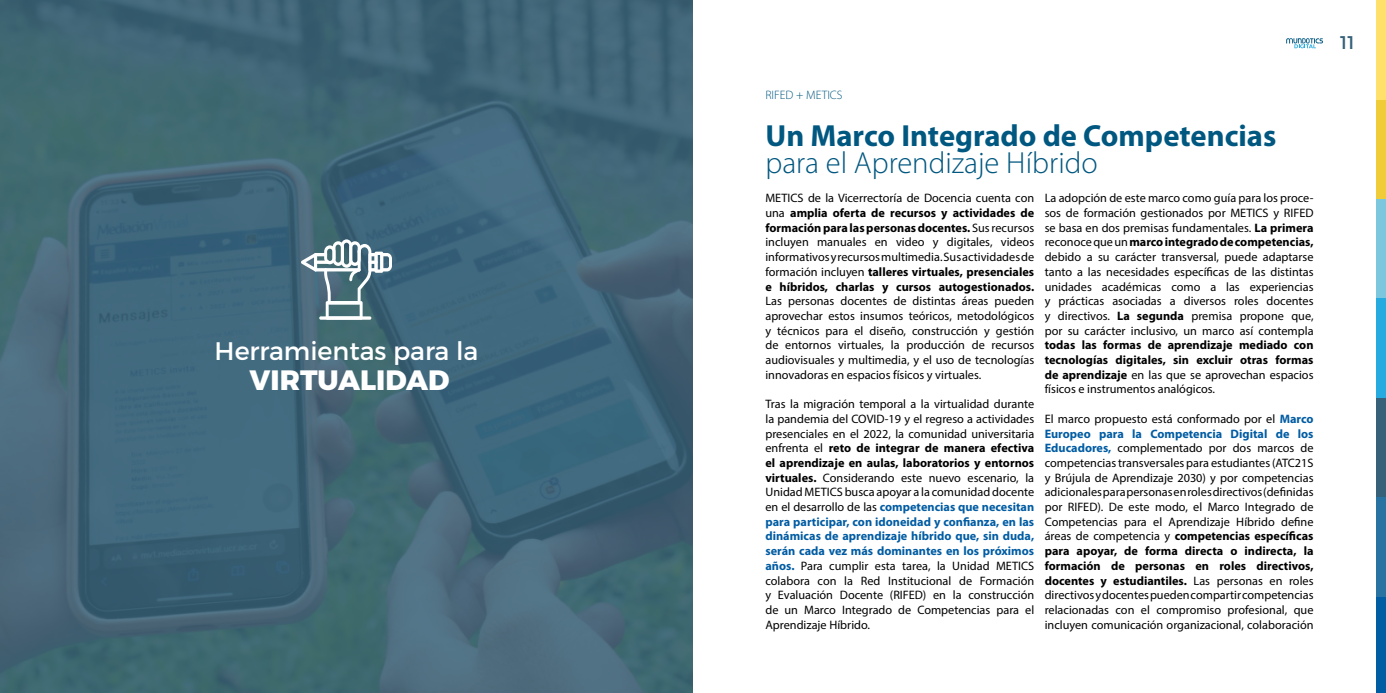
<style>
.page{position:relative;width:1386px;height:693px;background:#fff}
.page>*{position:absolute;margin:0;border:0;box-sizing:border-box;transform-origin:0 0}
.t1{font:700 30.62px "Myriad Pro";color:#005780}
.t2{font:300 30.62px "Myriad Pro";color:#005780}
.t3{font:28px "Trueno Ex Bd";color:#fff}
.t4{font:25.38px "Trueno Rg";color:#fff}
.t5{font:18.38px "Trueno Rg";color:#366178}
.t6{font:12.25px/14.7px "Myriad Pro";color:#000;text-align:justify}
.t7{font:700 12.25px/14.7px "Myriad Pro";color:#000;text-align:justify}
.t8{font:300 12.25px "Myriad Pro";color:#005780}
.s1{font-weight:700}
.s2{font-weight:700;color:#005ca3}
.s3{font-weight:400}
</style>
<div class="page">
<img style="left:0;top:0;width:693px;height:693px">
<svg style="left:301px;top:239px;width:91px;height:81px"></svg>
<svg style="left:319px;top:316px;width:52px;height:4px"></svg>
<div style="left:1377px;top:596px;width:9px;height:97px;background:#005ca3"></div>
<div style="left:1377px;top:497px;width:9px;height:99px;background:#2973a3"></div>
<div style="left:1377px;top:398px;width:9px;height:99px;background:#366178"></div>
<div style="left:1377px;top:298px;width:9px;height:99px;background:#26abe0"></div>
<div style="left:1377px;top:199px;width:9px;height:99px;background:#7dc7de"></div>
<div style="left:1377px;top:99px;width:9px;height:100px;background:#f0cc38"></div>
<div style="left:1377px;top:0;width:9px;height:99px;background:#ffe06b"></div>
<svg style="left:1286px;top:38px;width:37px;height:10px"></svg>
<h3 class="t4" style="left:215px;top:335px;width:265px">Herramientas para la</h3>
<h2 class="t3" style="left:250px;top:362px;width:201px">VIRTUALIDAD</h2>
<p class="t8" style="left:765px;top:88px;width:79px">RIFED + METICS</p>
<h1 class="t1" style="left:765px;top:116px;width:512px">Un Marco Integrado de Competencias</h1>
<h1 class="t2" style="left:765px;top:145px;width:334px">para el Aprendizaje Híbrido</h1>
<p class="t6" style="left:765px;top:191px;width:270px">METICS de la Vicerrectoría de Docencia cuenta con una <span class="s1">amplia oferta de recursos y actividades de formación para las personas docentes.</span> Sus recursos incluyen manuales en video y digitales, videos informativos y recursos multimedia. Sus actividades de formación incluyen <span class="s1">talleres virtuales, presenciales e híbridos, charlas y cursos autogestionados.</span></p>
<p class="t6" style="left:765px;top:294px;width:270px">Las personas docentes de distintas áreas pueden aprovechar estos insumos teóricos, metodológicos y técnicos para el diseño, construcción y gestión de entornos virtuales, la producción de recursos audiovisuales y multimedia, y el uso de tecnologías innovadoras en espacios físicos y virtuales.</p>
<p class="t6" style="left:765px;top:397px;width:270px">Tras la migración temporal a la virtualidad durante la pandemia del COVID-19 y el regreso a actividades presenciales en el 2022, la comunidad universitaria enfrenta el <span class="s1">reto de integrar de manera efectiva el aprendizaje en aulas, laboratorios y entornos virtuales.</span> Considerando este nuevo escenario, la Unidad METICS busca apoyar a la comunidad docente en el desarrollo de las <span class="s2">competencias que necesitan para participar, con idoneidad y confianza, en las dinámicas de aprendizaje híbrido que, sin duda, serán cada vez más dominantes en los próximos años.</span> Para cumplir esta tarea, la Unidad METICS colabora con la Red Institucional de Formación y Evaluación Docente (RIFED) en la construcción de un Marco Integrado de Competencias para el Aprendizaje Híbrido.</p>
<p class="t6" style="left:1045px;top:191px;width:270px">La adopción de este marco como guía para los proce&shy;sos de formación gestionados por METICS y RIFED se basa en dos premisas fundamentales. <span class="s1">La primera </span>reconoce que un <span class="s1">marco integrado de competencias, </span>debido a su carácter transversal, puede adaptarse tanto a las necesidades específicas de las distintas unidades académicas como a las experiencias y prácticas asociadas a diversos roles docentes y directivos. <span class="s1">La segunda</span> premisa propone que, por su carácter inclusivo, un marco así contempla</p>
<p class="t7" style="left:1045px;top:338px;width:270px">todas las formas de aprendizaje mediado con tecnologías digitales, sin excluir otras formas de aprendizaje <span class="s3">en las que se aprovechan espacios físicos e instrumentos analógicos.</span></p>
<p class="t6" style="left:1045px;top:411px;width:270px">El marco propuesto está conformado por el <span class="s2">Marco Europeo para la Competencia Digital de los Educadores,</span> complementado por dos marcos de competencias transversales para estudiantes (ATC21S y Brújula de Aprendizaje 2030) y por competencias adicionales para personas en roles directivos (definidas por RIFED). De este modo, el Marco Integrado de Competencias para el Aprendizaje Híbrido define áreas de competencia y <span class="s1">competencias específicas para apoyar, de forma directa o indirecta, la formación de personas en roles directivos, docentes y estudiantiles.</span> Las personas en roles directivos y docentes pueden compartir competencias relacionadas con el compromiso profesional, que incluyen comunicación organizacional, colaboración</p>
<h3 class="t5" style="left:1340px;top:31px;width:16px">11</h3>
</div>
